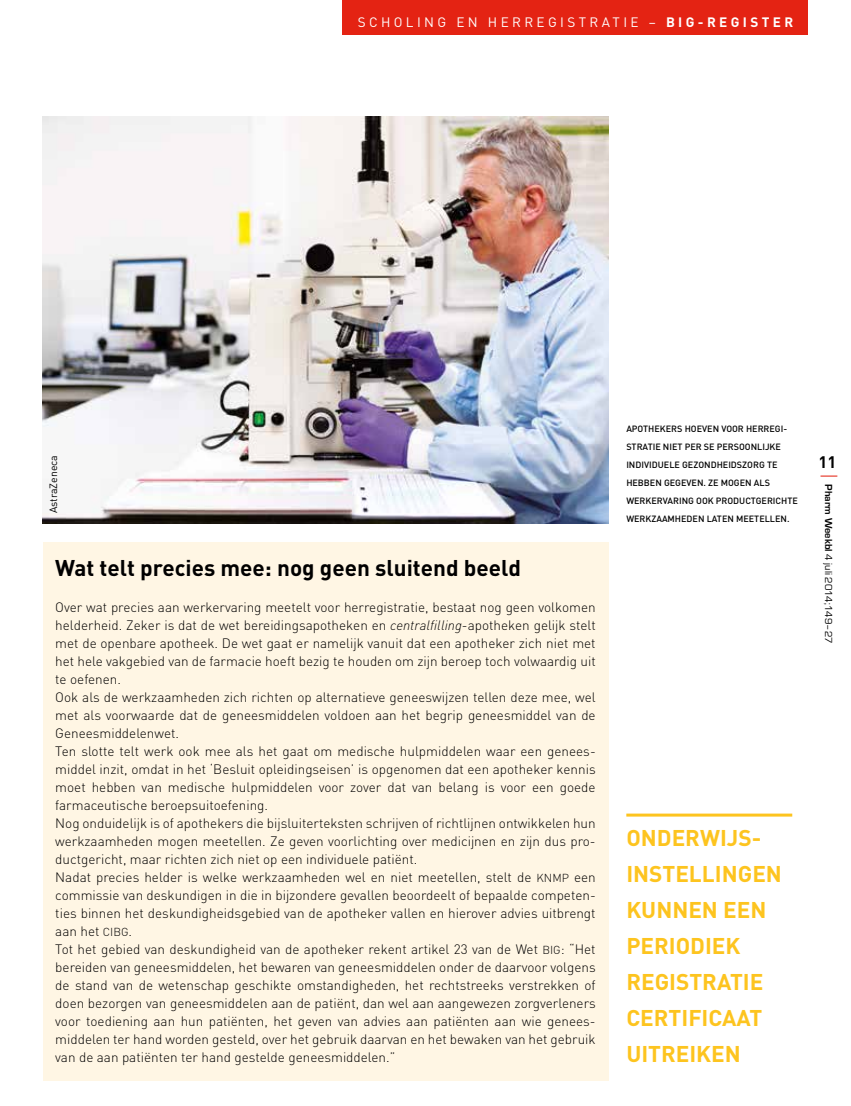
<style>
.page{position:relative;width:851px;height:1106px;background:#fff}
.page>*{position:absolute;margin:0;border:0;box-sizing:border-box;transform-origin:0 0}
.t1{font:700 22.5px/36px "DIN";color:#fdc41f}
.t2{font:700 22.5px "DIN";color:#000}
.t3{font:700 16.5px "DIN";color:#000}
.t4{font:300 13.5px/18px "DIN";color:#000}
.t5{font:13.5px "DIN";letter-spacing:.25em;color:#fff}
.t6{font:10.5px "Eurostile";color:#000}
.t7{font:10.5px "DIN";color:#000}
.t8{font:500 9px/18px "DIN";color:#000}
.s1{font-weight:700}
.s2{font-style:italic}
.s3{font-family:"DIN Light SC850";font-weight:400;font-size:11.55px}
.s4{font-family:"DIN";font-weight:300;font-size:19.5px;color:#e42313}
</style>
<div class="page">
<div style="left:342px;top:0;width:466px;height:34px;background:#e42313"></div>
<div style="left:43px;top:542px;width:565px;height:538px;background:#fff6e4"></div>
<img style="left:43px;top:116px;width:565px;height:408px">
<hr style="left:626px;top:813px;width:166px;height:3px;background:#fdc41f">
<p class="t5" style="left:357px;top:14px;width:437px">SCHOLING EN HERREGISTRATIE – <span class="s1">BIG-REGISTER</span></p>
<p class="t7" style="left:47px;top:513px;width:60px;rotate:-90deg">AstraZeneca</p>
<h1 class="t2" style="left:55px;top:553px;width:467px">Wat telt precies mee: nog geen sluitend beeld</h1>
<p class="t4" style="left:55px;top:598px;width:542px">Over wat precies aan werkervaring meetelt voor herregistratie, bestaat nog geen volkomen helderheid. Zeker is dat de wet bereidingsapotheken en <span class="s2">centralfilling</span>-apotheken gelijk stelt met de openbare apotheek. De wet gaat er namelijk vanuit dat een apotheker zich niet met het hele vakgebied van de farmacie hoeft bezig te houden om zijn beroep toch volwaardig uit te oefenen.<br>Ook als de werkzaamheden zich richten op alternatieve geneeswijzen tellen deze mee, wel met als voorwaarde dat de geneesmiddelen voldoen aan het begrip geneesmiddel van de Geneesmiddelenwet.<br>Ten slotte telt werk ook mee als het gaat om medische hulpmiddelen waar een genees&shy;middel inzit, omdat in het ‘Besluit opleidingseisen’ is opgenomen dat een apotheker kennis moet hebben van medische hulpmiddelen voor zover dat van belang is voor een goede farmaceutische beroepsuitoefening.<br>Nog onduidelijk is of apothekers die bijsluiterteksten schrijven of richtlijnen ontwikkelen hun werkzaamheden mogen meetellen. Ze geven voorlichting over medicijnen en zijn dus pro&shy;ductgericht, maar richten zich niet op een individuele patiënt.<br>Nadat precies helder is welke werkzaamheden wel en niet meetellen, stelt de <span class="s3">KNMP</span> een commissie van deskundigen in die in bijzondere gevallen beoordeelt of bepaalde competen&shy;ties binnen het deskundigheidsgebied van de apotheker vallen en hierover advies uitbrengt aan het <span class="s3">CIBG</span>.<br>Tot het gebied van deskundigheid van de apotheker rekent artikel 23 van de Wet <span class="s3">BIG</span>: “Het bereiden van geneesmiddelen, het bewaren van geneesmiddelen onder de daarvoor volgens de stand van de wetenschap geschikte omstandigheden, het rechtstreeks verstrekken of doen bezorgen van geneesmiddelen aan de patiënt, dan wel aan aangewezen zorgverleners voor toediening aan hun patiënten, het geven van advies aan patiënten aan wie genees&shy;middelen ter hand worden gesteld, over het gebruik daarvan en het bewaken van het gebruik van de aan patiënten ter hand gestelde geneesmiddelen.”</p>
<p class="t8" style="left:626px;top:419px;width:173px">APOTHEKERS HOEVEN VOOR HERREGI-<br>STRATIE NIET PER SE PERSOONLIJKE<br>INDIVIDUELE GEZONDHEIDSZORG TE<br>HEBBEN GEGEVEN. ZE MOGEN ALS<br>WERKERVARING OOK PRODUCTGERICHTE<br>WERKZAAMHEDEN LATEN MEETELLEN.</p>
<p class="t3" style="left:818px;top:451px;width:19px">11</p>
<p class="t6" style="left:834px;top:473px;width:171px;rotate:90deg"><span class="s4">|</span> <span class="s1">Pharm Weekbl</span> 4 juli 2014;149–27</p>
<h1 class="t1" style="left:626px;top:819px;width:157px">ONDERWIJS-<br>INSTELLINGEN<br>KUNNEN EEN<br>PERIODIEK<br>REGISTRATIE<br>CERTIFICAAT<br>UITREIKEN</h1>
</div>
